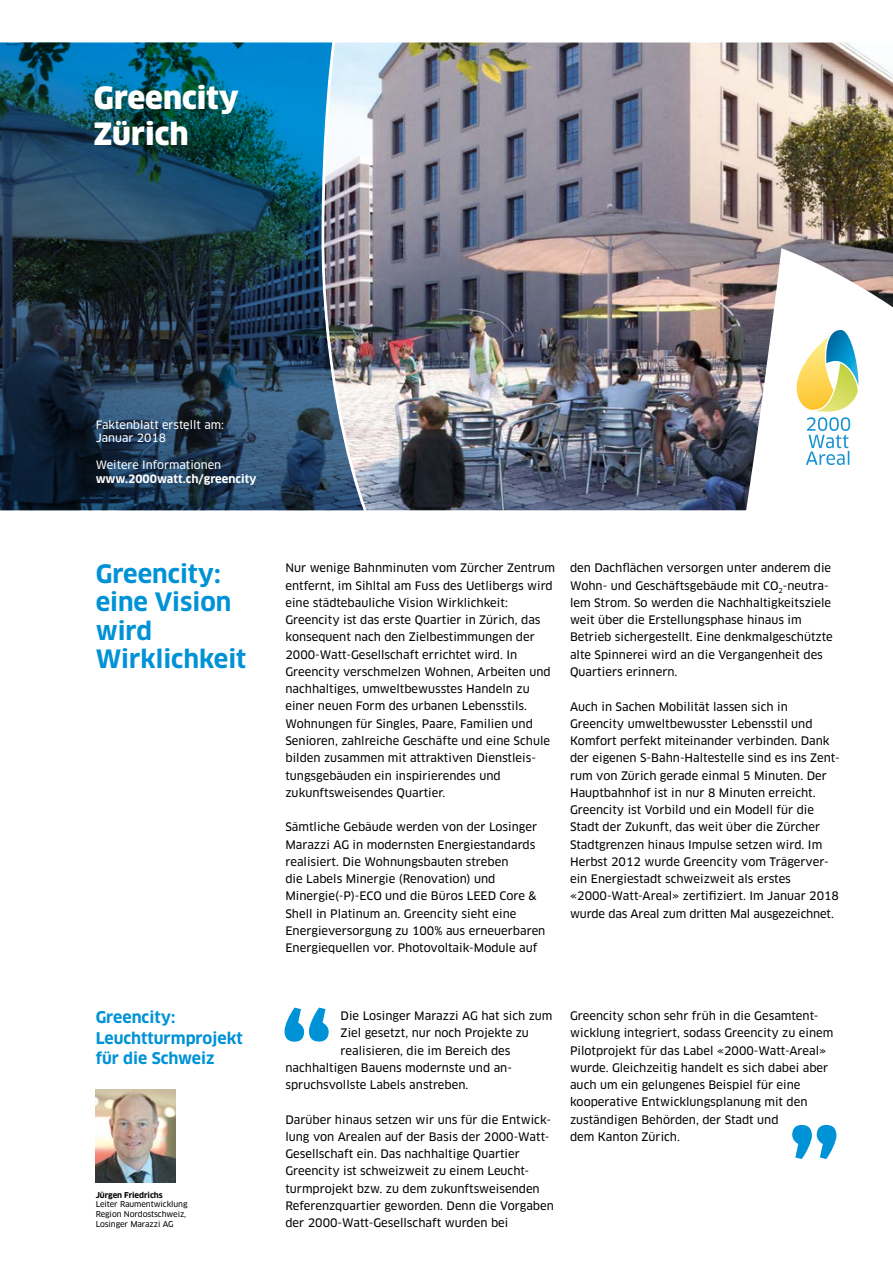
<style>
.page{position:relative;width:893px;height:1263px;background:#fff}
.page>*{position:absolute;margin:0;border:0;box-sizing:border-box;transform-origin:0 0}
.t1{font:900 30px/36px "Clan OT";color:#fff}
.t2{font:700 24.75px/28.5px "Clan OT";color:#0092d6}
.t3{font:700 15.75px/20.2px "Clan OT";color:#0092d6}
.t4{font:11.55px/17.2px "Clan OT News";color:#000}
.t5{font:11.25px/13.5px "Clan OT News";color:#fff}
.t6{font:700 11.25px "Clan OT";color:#fff}
.t7{font:7.8px/9.8px "Clan OT News";letter-spacing:-.01em;color:#000}
.t8{font:700 7.8px "Clan OT";letter-spacing:-.01em;color:#000}
</style>
<div class="page">
<img style="left:364px;top:43px;width:529px;height:467px">
<img style="left:96px;top:1089px;width:80px;height:93px">
<img style="left:693px;top:218px;width:200px;height:30px">
<img style="left:693px;top:248px;width:200px;height:263px">
<svg style="left:797px;top:330px;width:62px;height:135px"></svg>
<img style="left:0;top:43px;width:364px;height:467px">
<svg style="left:285px;top:1007px;width:44px;height:35px"></svg>
<svg style="left:792px;top:1125px;width:44px;height:34px"></svg>
<h1 class="t1" style="left:94px;top:80px;width:146px">Greencity<br>Zürich</h1>
<p class="t5" style="left:96px;top:418px;width:130px">Faktenblatt erstellt am:<br>Januar 2018</p>
<p class="t5" style="left:96px;top:458px;width:127px">Weitere Informationen</p>
<p class="t6" style="left:96px;top:472px;width:162px">www.2000watt.ch/greencity</p>
<h2 class="t2" style="left:96px;top:560px;width:152px">Greencity: eine Vision wird<br>Wirklichkeit</h2>
<h3 class="t3" style="left:96px;top:1008px;width:149px">Greencity:<br>Leuchtturmprojekt für die Schweiz</h3>
<p class="t8" style="left:96px;top:1190px;width:68px">Jürgen Friedrichs</p>
<p class="t7" style="left:96px;top:1199px;width:93px">Leiter Raumentwicklung<br>Region Nordostschweiz,<br>Losinger Marazzi AG</p>
<p class="t4" style="left:285px;top:560px;width:271px">Nur wenige Bahnminuten vom Zürcher Zentrum entfernt, im Sihltal am Fuss des Uetlibergs wird eine städtebauliche Vision Wirklichkeit:<br>Greencity ist das erste Quartier in Zürich, das konsequent nach den Zielbestimmungen der 2000-Watt-Gesellschaft errichtet wird. In Greencity verschmelzen Wohnen, Arbeiten und nachhaltiges, umweltbewusstes Handeln zu einer neuen Form des urbanen Lebensstils.<br>Wohnungen für Singles, Paare, Familien und Senioren, zahlreiche Geschäfte und eine Schule bilden zusammen mit attraktiven Dienstleis&shy;tungsgebäuden ein inspirierendes und zukunftsweisendes Quartier.</p>
<p class="t4" style="left:285px;top:818px;width:261px">Sämtliche Gebäude werden von der Losinger Marazzi AG in modernsten Energiestandards realisiert. Die Wohnungsbauten streben<br>die Labels Minergie (Renovation) und Minergie(-P)-ECO und die Büros LEED Core &amp; Shell in Platinum an. Greencity sieht eine Energieversorgung zu 100% aus erneuerbaren Energiequellen vor. Photovoltaik-Module auf</p>
<p class="t4" style="left:570px;top:560px;width:264px">den Dachflächen versorgen unter anderem die Wohn- und Geschäftsgebäude mit CO<sub>2</sub>-neutra&shy;lem Strom. So werden die Nachhaltigkeitsziele weit über die Erstellungsphase hinaus im Betrieb sichergestellt. Eine denkmalgeschützte alte Spinnerei wird an die Vergangenheit des Quartiers erinnern.</p>
<p class="t4" style="left:570px;top:698px;width:271px">Auch in Sachen Mobilität lassen sich in Greencity umweltbewusster Lebensstil und Komfort perfekt miteinander verbinden. Dank der eigenen S-Bahn-Haltestelle sind es ins Zent&shy;rum von Zürich gerade einmal 5 Minuten. Der Hauptbahnhof ist in nur 8 Minuten erreicht.<br>Greencity ist Vorbild und ein Modell für die Stadt der Zukunft, das weit über die Zürcher Stadtgrenzen hinaus Impulse setzen wird. Im Herbst 2012 wurde Greencity vom Trägerver&shy;ein Energiestadt schweizweit als erstes «2000-Watt-Areal» zertifiziert. Im Januar 2018 wurde das Areal zum dritten Mal ausgezeichnet.</p>
<p class="t4" style="left:341px;top:1007px;width:213px">Die Losinger Marazzi AG hat sich zum</p>
<p class="t4" style="left:341px;top:1024px;width:190px">Ziel gesetzt, nur noch Projekte zu</p>
<p class="t4" style="left:341px;top:1042px;width:171px">realisieren, die im Bereich des</p>
<p class="t4" style="left:285px;top:1059px;width:228px">nachhaltigen Bauens modernste und an-</p>
<p class="t4" style="left:285px;top:1076px;width:185px">spruchsvollste Labels anstreben.</p>
<p class="t4" style="left:285px;top:1111px;width:270px">Darüber hinaus setzen wir uns für die Entwick&shy;lung von Arealen auf der Basis der 2000-Watt-Gesellschaft ein. Das nachhaltige Quartier Greencity ist schweizweit zu einem Leucht&shy;turmprojekt bzw. zu dem zukunftsweisenden Referenzquartier geworden. Denn die Vorgaben der 2000-Watt-Gesellschaft wurden bei</p>
<p class="t4" style="left:570px;top:1007px;width:265px">Greencity schon sehr früh in die Gesamtent&shy;wicklung integriert, sodass Greencity zu einem Pilotprojekt für das Label «2000-Watt-Areal» wurde. Gleichzeitig handelt es sich dabei aber auch um ein gelungenes Beispiel für eine kooperative Entwicklungsplanung mit den zuständigen Behörden, der Stadt und<br>dem Kanton Zürich.</p>
</div>
